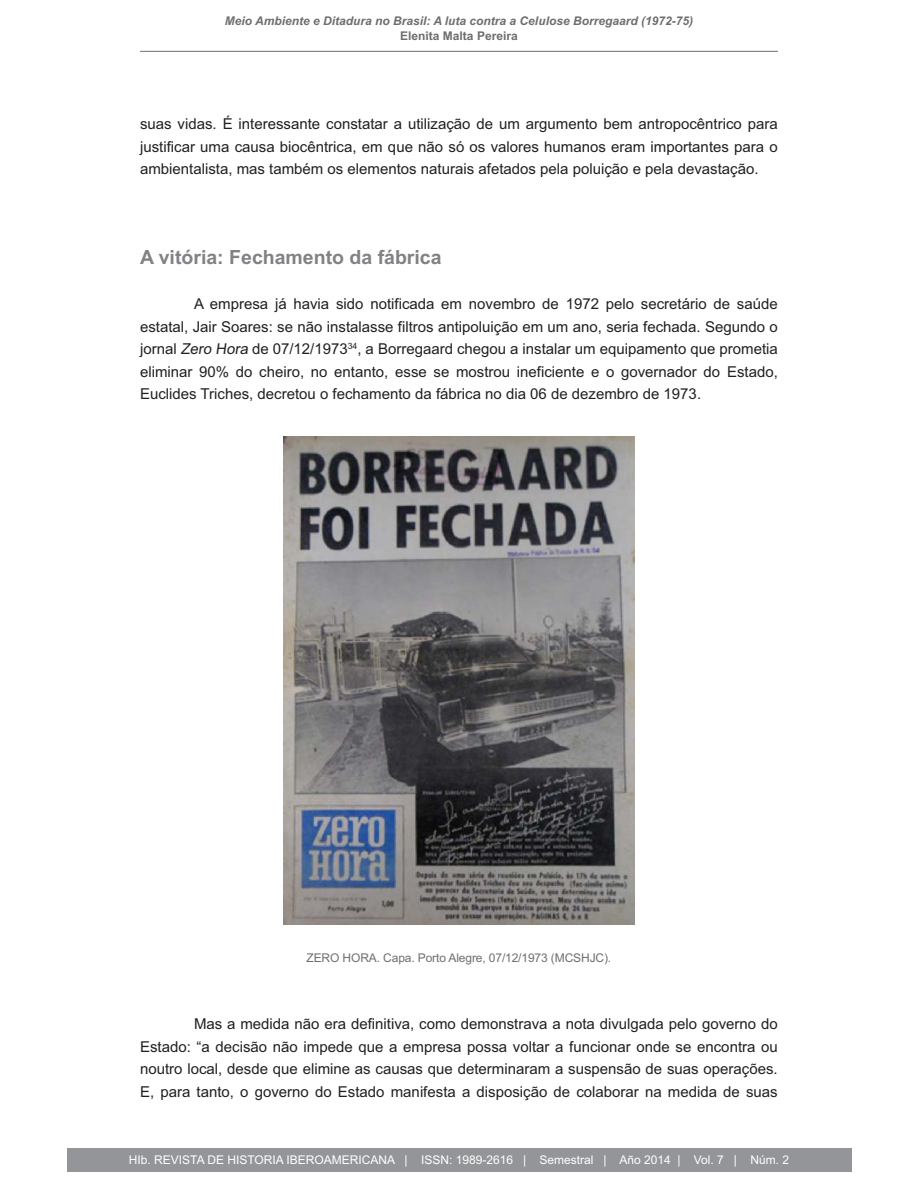
<style>
.page{position:relative;width:918px;height:1188px;background:#fff}
.page>*{position:absolute;margin:0;border:0;box-sizing:border-box;transform-origin:0 0}
.t1{font:700 19.5px "Arial";color:#808285}
.t2{font:15px/22.5px "Arial";color:#231f20;text-align:justify}
.t3{font:12px "Arial";color:#fff}
.t4{font:italic 700 12px "Arial";color:#6d6e70}
.t5{font:12px "Arial";letter-spacing:-.01em;color:#6d6e70}
.t6{font:700 12px "Arial";color:#6d6e70}
</style>
<div class="page">
<hr style="left:140px;top:51px;width:638px;height:1px;background:#6d6e70">
<div style="left:67px;top:1148px;width:784px;height:23px;background:#939598"></div>
<img style="left:284px;top:437px;width:351px;height:488px">
<p class="t4" style="left:225px;top:17px;width:470px">Meio Ambiente e Ditadura no Brasil: A luta contra a Celulose Borregaard (1972-75)</p>
<p class="t6" style="left:400px;top:32px;width:119px">Elenita Malta Pereira</p>
<p class="t2" style="left:140px;top:114px;width:639px">suas vidas. É interessante constatar a utilização de um argumento bem antropocêntrico para justificar uma causa biocêntrica, em que não só os valores humanos eram importantes para o ambientalista, mas também os elementos naturais afetados pela poluição e pela devastação.</p>
<h1 class="t1" style="left:140px;top:250px;width:303px">A vitória: Fechamento da fábrica</h1>
<p class="t2" style="left:140px;top:294px;width:639px;text-indent:54px">A empresa já havia sido notificada em novembro de 1972 pelo secretário de saúde estatal, Jair Soares: se não instalasse filtros antipoluição em um ano, seria fechada. Segundo o jornal Zero Hora de 07/12/1973<sup>34</sup>, a Borregaard chegou a instalar um equipamento que prometia eliminar 90% do cheiro, no entanto, esse se mostrou ineficiente e o governador do Estado, Euclides Triches, decretou o fechamento da fábrica no dia 06 de dezembro de 1973.</p>
<p class="t5" style="left:307px;top:953px;width:306px">ZERO HORA. Capa. Porto Alegre, 07/12/1973 (MCSHJC).</p>
<p class="t2" style="left:140px;top:1014px;width:639px;text-indent:54px">Mas a medida não era definitiva, como demonstrava a nota divulgada pelo governo do Estado: “a decisão não impede que a empresa possa voltar a funcionar onde se encontra ou noutro local, desde que elimine as causas que determinaram a suspensão de suas operações.<br>E, para tanto, o governo do Estado manifesta a disposição de colaborar na medida de suas</p>
<p class="t3" style="left:129px;top:1156px;width:662px">HIb. REVISTA DE HISTORIA IBEROAMERICANA | ISSN: 1989-2616 | Semestral | Año 2014 | Vol. 7 | Núm. 2</p>
</div>
